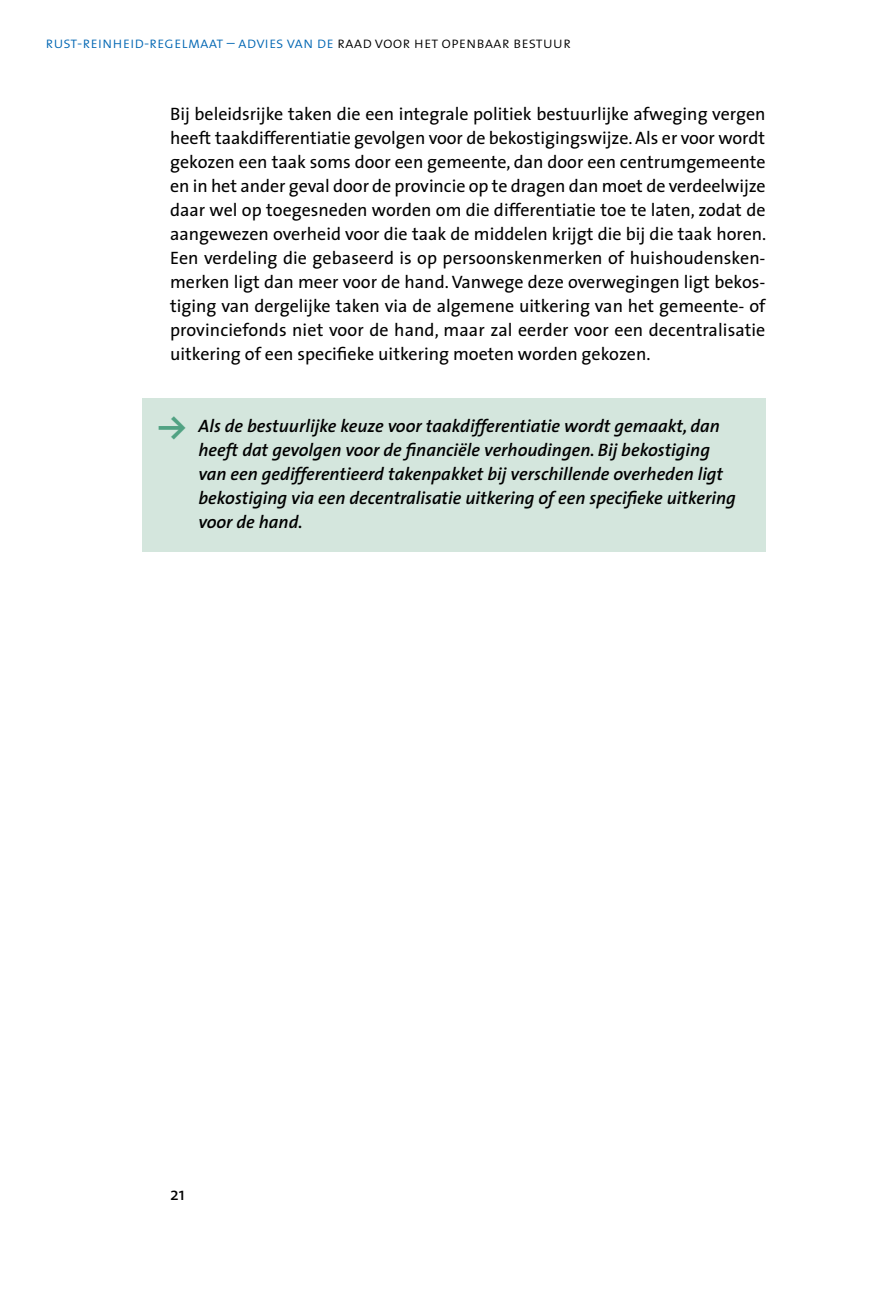
<style>
.page{position:relative;width:879px;height:1304px;background:#fff}
.page>*{position:absolute;margin:0;border:0;box-sizing:border-box;transform-origin:0 0}
.P4_Broodtekst-TheSan{font:18px/24px "The Sans";color:#000;text-align:justify}
.quote{font:italic 600 18px/24px "The Sans";color:#000}
.t1{font:16px "The Sans Light Caps";color:#0066b3}
.s1{color:#000}
.s2{font-family:"The Sans Extra Bold Expert";font-weight:400;font-style:normal;font-size:28px;color:#51a283}
</style>
<div class="page">
<div style="left:142px;top:398px;width:623px;height:154px;background:#d4e6dd"></div>
<p class="t1" style="left:45px;top:32px;width:527px">rust-reinheid-regelmaat – advies van de <span class="s1">raad voor het openbaar bestuur</span></p>
<p class="P4_Broodtekst-TheSan" style="left:170px;top:102px;width:598px">Bij beleidsrijke taken die een integrale politiek bestuurlijke afweging vergen heeft taakdifferentiatie gevolgen voor de bekostigingswijze. Als er voor wordt gekozen een taak soms door een gemeente, dan door een centrumgemeente en in het ander geval door de provincie op te dragen dan moet de verdeelwijze daar wel op toegesneden worden om die differentiatie toe te laten, zodat de aangewezen overheid voor die taak de middelen krijgt die bij die taak horen.<br>Een verdeling die gebaseerd is op persoonskenmerken of huishoudensken&shy;merken ligt dan meer voor de hand. Vanwege deze overwegingen ligt bekos&shy;tiging van dergelijke taken via de algemene uitkering van het gemeente- of provinciefonds niet voor de hand, maar zal eerder voor een decentralisatie uitkering of een specifieke uitkering moeten worden gekozen.</p>
<p class="quote" style="left:198px;top:414px;width:539px;text-indent:-40px"><span class="s2">Y</span> Als de bestuurlijke keuze voor taakdifferentiatie wordt gemaakt, dan heeft dat gevolgen voor de financiële verhoudingen. Bij bekostiging van een gedifferentieerd takenpakket bij verschillende overheden ligt bekostiging via een decentralisatie uitkering of een specifieke uitkering voor de hand.</p>
<p class="P4_Broodtekst-TheSan" style="left:170px;top:1182px;width:16px">21</p>
</div>
